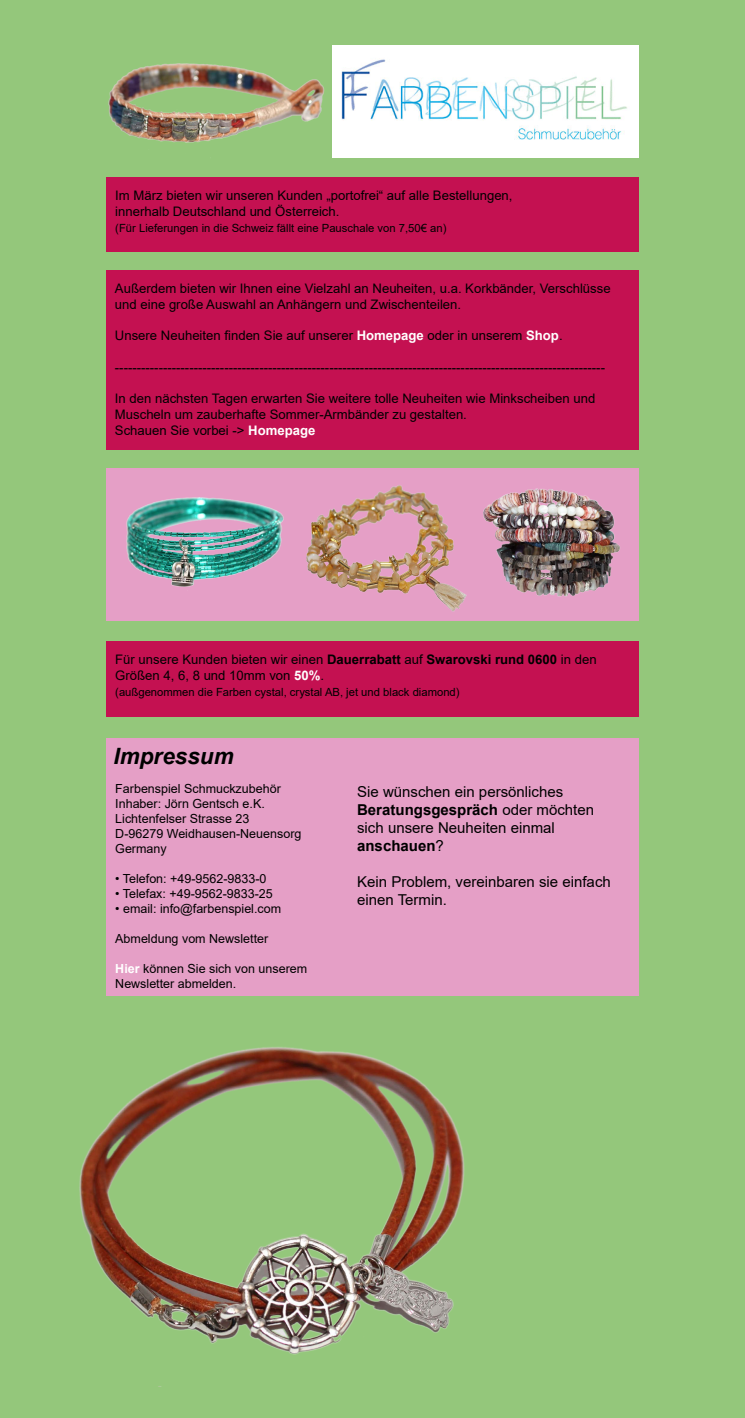
<style>
.page{position:relative;width:745px;height:1418px;background:#fff}
.page>*{position:absolute;margin:0;border:0;box-sizing:border-box;transform-origin:0 0}
.t1{font:italic 700 22.5px "Arial";color:#000}
.t2{font:15px/18px "Arial";color:#000}
.t3{font:13.12px/15.8px "Arial";color:#000}
.t4{font:12.5px/15px "Arial";color:#000}
.t5{font:11.25px "Arial";color:#000}
.s1{font-weight:700;color:#fff}
.s2{font-weight:700}
</style>
<div class="page">
<div style="left:0;top:0;width:744px;height:1417px;background:#94c77b"></div>
<div style="left:332px;top:45px;width:306px;height:113px;background:#fff"></div>
<img style="left:350px;top:59px;width:277px;height:81px">
<div style="left:106px;top:177px;width:532px;height:75px;background:#c41151"></div>
<div style="left:106px;top:468px;width:531px;height:153px;background:#e59fc6"></div>
<div style="left:106px;top:738px;width:532px;height:257px;background:#e59fc6"></div>
<img style="left:108px;top:63px;width:242px;height:80px">
<div style="left:106px;top:270px;width:531px;height:179px;background:#c41151"></div>
<img style="left:126px;top:497px;width:158px;height:90px">
<img style="left:306px;top:485px;width:161px;height:127px">
<img style="left:483px;top:488px;width:137px;height:109px">
<div style="left:106px;top:641px;width:532px;height:75px;background:#c41151"></div>
<img style="left:79px;top:1047px;width:386px;height:308px">
<p class="t3" style="left:115px;top:188px;width:398px">Im März bieten wir unseren Kunden „portofrei“ auf alle Bestellungen, innerhalb Deutschland und Österreich.</p>
<p class="t5" style="left:115px;top:220px;width:332px">(Für Lieferungen in die Schweiz fällt eine Pauschale von 7,50€ an)</p>
<p class="t3" style="left:115px;top:280px;width:497px">Außerdem bieten wir Ihnen eine Vielzahl an Neuheiten, u.a. Korkbänder, Verschlüsse und eine große Auswahl an Anhängern und Zwischenteilen.</p>
<p class="t3" style="left:115px;top:328px;width:449px">Unsere Neuheiten finden Sie auf unserer <span class="s1">Homepage</span> oder in unserem <span class="s1">Shop</span>.</p>
<p class="t3" style="left:115px;top:359px;width:491px">----------------------------------------------------------------------------------------------------------------</p>
<p class="t3" style="left:115px;top:391px;width:481px">In den nächsten Tagen erwarten Sie weitere tolle Neuheiten wie Minkscheiben und<br>Muscheln um zauberhafte Sommer-Armbänder zu gestalten.<br>Schauen Sie vorbei -&gt; <span class="s1">Homepage</span></p>
<p class="t3" style="left:115px;top:651px;width:482px">Für unsere Kunden bieten wir einen <span class="s2">Dauerrabatt</span> auf <span class="s2">Swarovski rund 0600</span> in den<br>Größen 4, 6, 8 und 10mm von <span class="s1">50%</span>.</p>
<p class="t5" style="left:115px;top:683px;width:345px">(außgenommen die Farben cystal, crystal AB, jet und black diamond)</p>
<h1 class="t1" style="left:113px;top:741px;width:122px">Impressum</h1>
<p class="t4" style="left:115px;top:781px;width:187px">Farbenspiel Schmuckzubehör<br>Inhaber: Jörn Gentsch e.K.<br>Lichtenfelser Strasse 23<br>D-96279 Weidhausen-Neuensorg<br>Germany</p>
<p class="t4" style="left:115px;top:871px;width:153px">• Telefon: +49-9562-9833-0</p>
<p class="t4" style="left:115px;top:886px;width:159px">• Telefax: +49-9562-9833-25</p>
<p class="t4" style="left:115px;top:901px;width:167px">• email: info@farbenspiel.com</p>
<p class="t4" style="left:115px;top:931px;width:154px">Abmeldung vom Newsletter</p>
<p class="t4" style="left:115px;top:961px;width:193px"><span class="s1">Hier</span> können Sie sich von unserem<br>Newsletter abmelden.</p>
<p class="t2" style="left:357px;top:782px;width:238px">Sie wünschen ein persönliches<br><span class="s2">Beratungsgespräch</span> oder möchten sich unsere Neuheiten einmal <span class="s2">anschauen</span>?</p>
<p class="t2" style="left:357px;top:872px;width:255px">Kein Problem, vereinbaren sie einfach einen Termin.</p>
</div>
